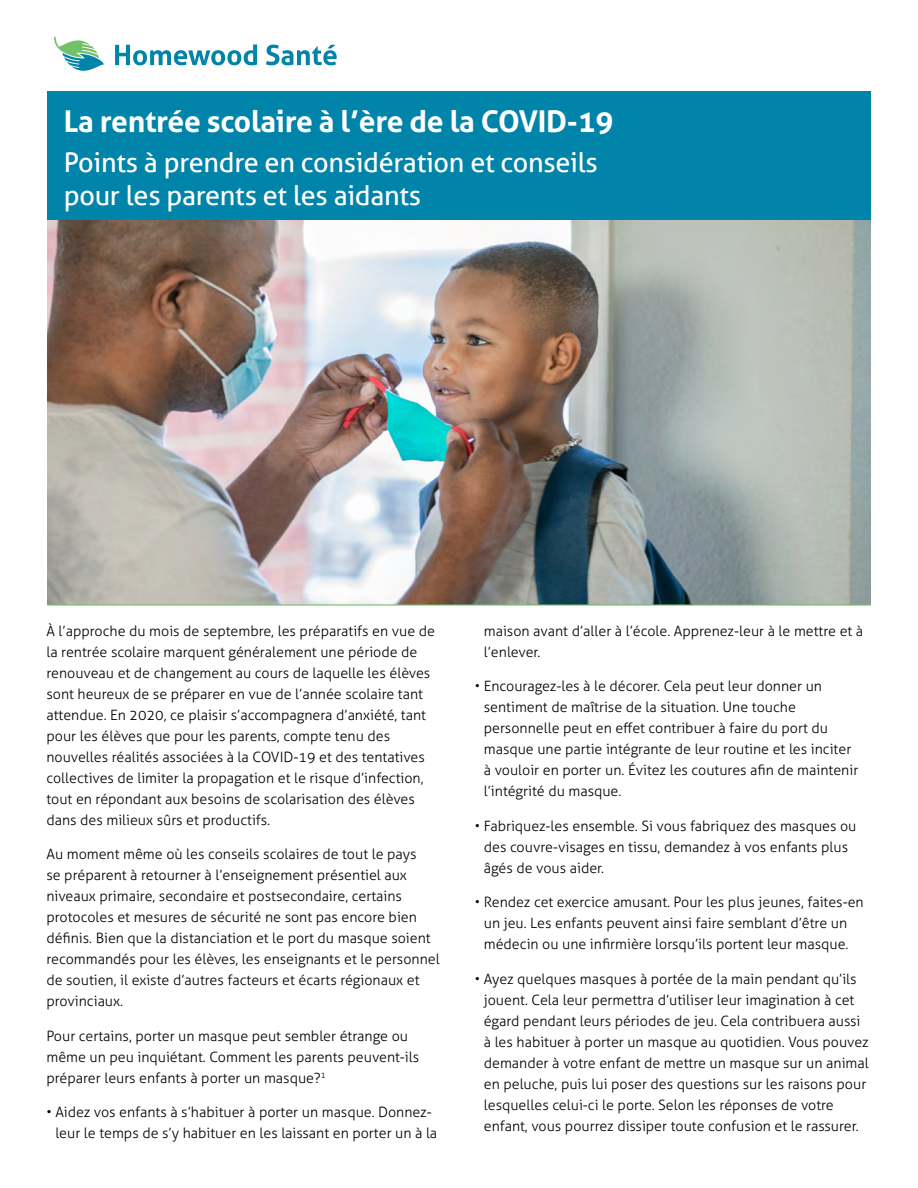
<style>
.page{position:relative;width:918px;height:1188px;background:#fff}
.page>*{position:absolute;margin:0;border:0;box-sizing:border-box;transform-origin:0 0}
.t1{font:700 30px "Aller";letter-spacing:-.01em;color:#fff}
.t2{font:27px/33px "Aller";letter-spacing:-.01em;color:#fff}
.t3{font:300 14.25px/21px "Aller";color:#000}
</style>
<div class="page">
<hr style="left:47px;top:176px;width:824px;height:1px;background:#73c167">
<svg style="left:54px;top:36px;width:50px;height:35px"></svg>
<svg style="left:115px;top:44px;width:142px;height:21px"></svg>
<svg style="left:266px;top:45px;width:71px;height:20px"></svg>
<img style="left:47px;top:207px;width:824px;height:397px">
<div style="left:47px;top:92px;width:823px;height:128px;background:#0084a9"></div>
<hr style="left:47px;top:604px;width:824px;height:2px;background:#73c167">
<h1 class="t1" style="left:64px;top:103px;width:551px">La rentrée scolaire à l’ère de la COVID-19</h1>
<h2 class="t2" style="left:64px;top:145px;width:536px">Points à prendre en considération et conseils pour les parents et les aidants</h2>
<p class="t3" style="left:46px;top:620px;width:390px">À l’approche du mois de septembre, les préparatifs en vue de la rentrée scolaire marquent généralement une période de renouveau et de changement au cours de laquelle les élèves sont heureux de se préparer en vue de l’année scolaire tant attendue. En 2020, ce plaisir s’accompagnera d’anxiété, tant pour les élèves que pour les parents, compte tenu des nouvelles réalités associées à la COVID-19 et des tentatives collectives de limiter la propagation et le risque d’infection, tout en répondant aux besoins de scolarisation des élèves dans des milieux sûrs et productifs.</p>
<p class="t3" style="left:46px;top:844px;width:395px">Au moment même où les conseils scolaires de tout le pays<br>se préparent à retourner à l’enseignement présentiel aux niveaux primaire, secondaire et postsecondaire, certains protocoles et mesures de sécurité ne sont pas encore bien définis. Bien que la distanciation et le port du masque soient recommandés pour les élèves, les enseignants et le personnel de soutien, il existe d’autres facteurs et écarts régionaux et provinciaux.</p>
<p class="t3" style="left:46px;top:1025px;width:374px">Pour certains, porter un masque peut sembler étrange ou même un peu inquiétant. Comment les parents peuvent-ils préparer leurs enfants à porter un masque?<sup>1</sup></p>
<p class="t3" style="left:55px;top:1102px;width:383px;text-indent:-9px">• Aidez vos enfants à s’habituer à porter un masque. Donnez&shy;leur le temps de s’y habituer en les laissant en porter un à la</p>
<p class="t3" style="left:484px;top:620px;width:381px">maison avant d’aller à l’école. Apprenez-leur à le mettre et à l’enlever.</p>
<p class="t3" style="left:484px;top:676px;width:376px;text-indent:-9px">• Encouragez-les à le décorer. Cela peut leur donner un sentiment de maîtrise de la situation. Une touche personnelle peut en effet contribuer à faire du port du masque une partie intégrante de leur routine et les inciter à vouloir en porter un. Évitez les coutures afin de maintenir l’intégrité du masque.</p>
<p class="t3" style="left:484px;top:815px;width:374px;text-indent:-9px">• Fabriquez-les ensemble. Si vous fabriquez des masques ou des couvre-visages en tissu, demandez à vos enfants plus âgés de vous aider.</p>
<p class="t3" style="left:475px;top:892px;width:390px;text-align:center">• Rendez cet exercice amusant. Pour les plus jeunes, faites-en un jeu. Les enfants peuvent ainsi faire semblant d’être un médecin ou une infirmière lorsqu’ils portent leur masque.</p>
<p class="t3" style="left:484px;top:968px;width:386px;text-indent:-9px">• Ayez quelques masques à portée de la main pendant qu’ils jouent. Cela leur permettra d’utiliser leur imagination à cet égard pendant leurs périodes de jeu. Cela contribuera aussi à les habituer à porter un masque au quotidien. Vous pouvez demander à votre enfant de mettre un masque sur un animal en peluche, puis lui poser des questions sur les raisons pour lesquelles celui-ci le porte. Selon les réponses de votre enfant, vous pourrez dissiper toute confusion et le rassurer.</p>
</div>
